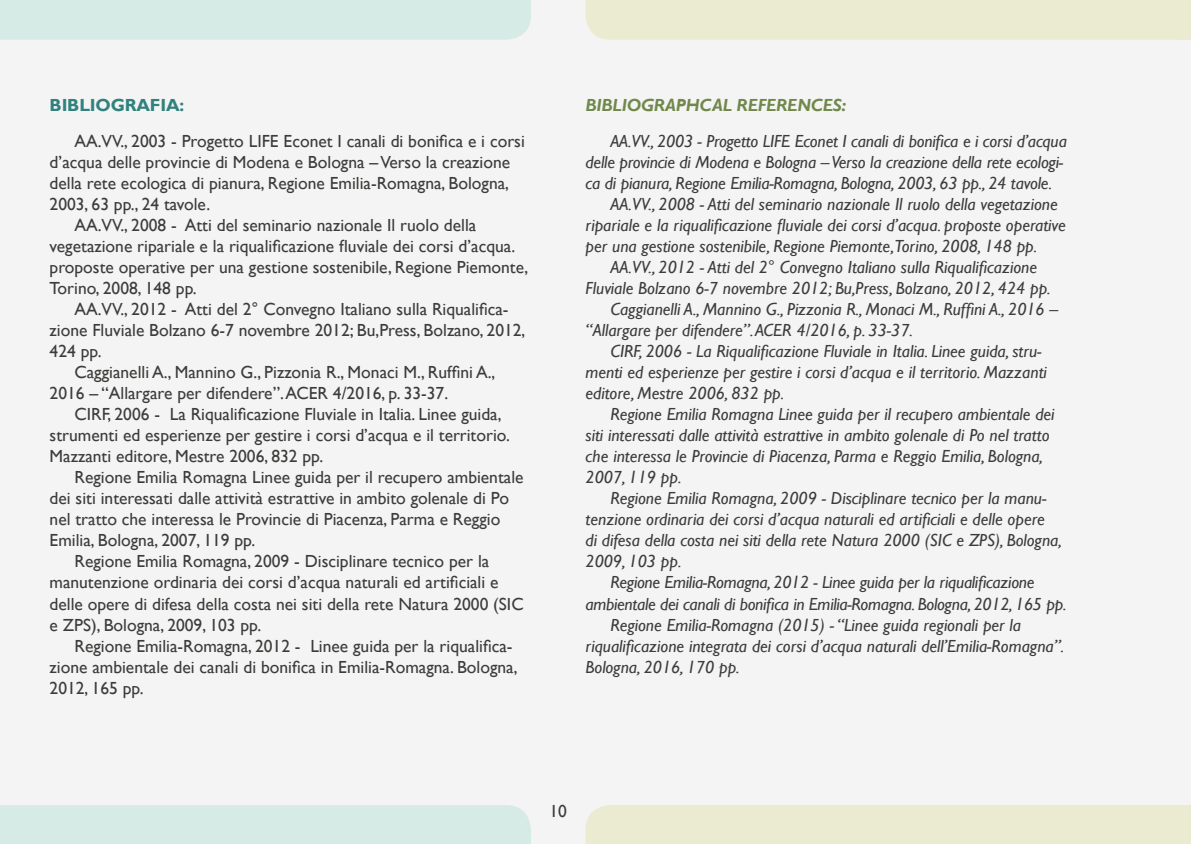
<style>
.page{position:relative;width:1191px;height:844px;background:#fff}
.page>*{position:absolute;margin:0;border:0;box-sizing:border-box;transform-origin:0 0}
.t1{font:italic 17.5px "Gill Sans";color:#3c3c3b}
.t2{font:17.5px "Gill Sans";color:#3c3c3b}
.t3{font:italic 700 17.5px "Gill Sans";letter-spacing:-.01em;color:#71884b}
.t4{font:700 17.5px "Gill Sans";letter-spacing:-.01em;color:#31827e}
</style>
<div class="page">
<div style="left:0;top:0;width:1191px;height:843px;background:#f4f4f4"></div>
<div style="left:585px;top:0;width:606px;height:40px;background:#eaebd0"></div>
<div style="left:0;top:0;width:531px;height:40px;background:#d6ebe6"></div>
<div style="left:0;top:804px;width:531px;height:39px;background:#d6ebe6"></div>
<div style="left:585px;top:804px;width:606px;height:39px;background:#eaebd0"></div>
<p class="t4" style="left:50px;top:95px;width:136px">BIBLIOGRAFIA:</p>
<p class="t2" style="left:74px;top:131px;width:452px">AA.VV., 2003 - Progetto LIFE Econet I canali di bonifica e i corsi</p>
<p class="t2" style="left:50px;top:152px;width:462px">d’acqua delle provincie di Modena e Bologna – Verso la creazione</p>
<p class="t2" style="left:50px;top:173px;width:461px">della rete ecologica di pianura, Regione Emilia-Romagna, Bologna,</p>
<p class="t2" style="left:50px;top:194px;width:162px">2003, 63 pp., 24 tavole.</p>
<p class="t2" style="left:74px;top:215px;width:403px">AA.VV., 2008 - Atti del seminario nazionale Il ruolo della</p>
<p class="t2" style="left:50px;top:236px;width:467px">vegetazione ripariale e la riqualificazione fluviale dei corsi d’acqua.</p>
<p class="t2" style="left:50px;top:257px;width:480px">proposte operative per una gestione sostenibile, Regione Piemonte,</p>
<p class="t2" style="left:50px;top:278px;width:149px">Torino, 2008, 148 pp.</p>
<p class="t2" style="left:74px;top:299px;width:436px">AA.VV., 2012 - Atti del 2° Convegno Italiano sulla Riqualifica-</p>
<p class="t2" style="left:50px;top:320px;width:477px">zione Fluviale Bolzano 6-7 novembre 2012; Bu,Press, Bolzano, 2012,</p>
<p class="t2" style="left:50px;top:341px;width:53px">424 pp.</p>
<p class="t2" style="left:74px;top:362px;width:422px">Caggianelli A., Mannino G., Pizzonia R., Monaci M., Ruffini A.,</p>
<p class="t2" style="left:50px;top:383px;width:400px">2016 – “Allargare per difendere”. ACER 4/2016, p. 33-37.</p>
<p class="t2" style="left:74px;top:404px;width:429px">CIRF, 2006 - La Riqualificazione Fluviale in Italia. Linee guida,</p>
<p class="t2" style="left:50px;top:425px;width:462px">strumenti ed esperienze per gestire i corsi d’acqua e il territorio.</p>
<p class="t2" style="left:50px;top:446px;width:275px">Mazzanti editore, Mestre 2006, 832 pp.</p>
<p class="t2" style="left:74px;top:467px;width:451px">Regione Emilia Romagna Linee guida per il recupero ambientale</p>
<p class="t2" style="left:50px;top:488px;width:461px">dei siti interessati dalle attività estrattive in ambito golenale di Po</p>
<p class="t2" style="left:50px;top:509px;width:452px">nel tratto che interessa le Provincie di Piacenza, Parma e Reggio</p>
<p class="t2" style="left:50px;top:530px;width:207px">Emilia, Bologna, 2007, 119 pp.</p>
<p class="t2" style="left:74px;top:551px;width:416px">Regione Emilia Romagna, 2009 - Disciplinare tecnico per la</p>
<p class="t2" style="left:50px;top:572px;width:450px">manutenzione ordinaria dei corsi d’acqua naturali ed artificiali e</p>
<p class="t2" style="left:50px;top:593px;width:475px">delle opere di difesa della costa nei siti della rete Natura 2000 (SIC</p>
<p class="t2" style="left:50px;top:614px;width:213px">e ZPS), Bologna, 2009, 103 pp.</p>
<p class="t2" style="left:74px;top:635px;width:439px">Regione Emilia-Romagna, 2012 - Linee guida per la riqualifica-</p>
<p class="t2" style="left:50px;top:656px;width:469px">zione ambientale dei canali di bonifica in Emilia-Romagna. Bologna,</p>
<p class="t2" style="left:50px;top:677px;width:95px">2012, 165 pp.</p>
<p class="t3" style="left:585px;top:95px;width:262px">BIBLIOGRAPHCAL REFERENCES:</p>
<p class="t1" style="left:610px;top:131px;width:458px">AA.VV., 2003 - Progetto LIFE Econet I canali di bonifica e i corsi d’acqua</p>
<p class="t1" style="left:585px;top:152px;width:479px">delle provincie di Modena e Bologna – Verso la creazione della rete ecologi-</p>
<p class="t1" style="left:585px;top:173px;width:468px">ca di pianura, Regione Emilia-Romagna, Bologna, 2003, 63 pp., 24 tavole.</p>
<p class="t1" style="left:610px;top:194px;width:449px">AA.VV., 2008 - Atti del seminario nazionale Il ruolo della vegetazione</p>
<p class="t1" style="left:585px;top:215px;width:482px">ripariale e la riqualificazione fluviale dei corsi d’acqua. proposte operative</p>
<p class="t1" style="left:585px;top:236px;width:453px">per una gestione sostenibile, Regione Piemonte,Torino, 2008, 148 pp.</p>
<p class="t1" style="left:610px;top:257px;width:428px">AA.VV., 2012 - Atti del 2° Convegno Italiano sulla Riqualificazione</p>
<p class="t1" style="left:585px;top:278px;width:467px">Fluviale Bolzano 6-7 novembre 2012; Bu,Press, Bolzano, 2012, 424 pp.</p>
<p class="t1" style="left:610px;top:299px;width:449px">Caggianelli A., Mannino G., Pizzonia R., Monaci M., Ruffini A., 2016 –</p>
<p class="t1" style="left:585px;top:320px;width:329px">“Allargare per difendere”. ACER 4/2016, p. 33-37.</p>
<p class="t1" style="left:610px;top:341px;width:433px">CIRF, 2006 - La Riqualificazione Fluviale in Italia. Linee guida, stru-</p>
<p class="t1" style="left:585px;top:362px;width:463px">menti ed esperienze per gestire i corsi d’acqua e il territorio. Mazzanti</p>
<p class="t1" style="left:585px;top:383px;width:200px">editore, Mestre 2006, 832 pp.</p>
<p class="t1" style="left:610px;top:404px;width:446px">Regione Emilia Romagna Linee guida per il recupero ambientale dei</p>
<p class="t1" style="left:585px;top:425px;width:465px">siti interessati dalle attività estrattive in ambito golenale di Po nel tratto</p>
<p class="t1" style="left:585px;top:446px;width:459px">che interessa le Provincie di Piacenza, Parma e Reggio Emilia, Bologna,</p>
<p class="t1" style="left:585px;top:467px;width:97px">2007, 119 pp.</p>
<p class="t1" style="left:610px;top:488px;width:438px">Regione Emilia Romagna, 2009 - Disciplinare tecnico per la manu-</p>
<p class="t1" style="left:585px;top:509px;width:460px">tenzione ordinaria dei corsi d’acqua naturali ed artificiali e delle opere</p>
<p class="t1" style="left:585px;top:530px;width:478px">di difesa della costa nei siti della rete Natura 2000 (SIC e ZPS), Bologna,</p>
<p class="t1" style="left:585px;top:551px;width:97px">2009, 103 pp.</p>
<p class="t1" style="left:610px;top:572px;width:426px">Regione Emilia-Romagna, 2012 - Linee guida per la riqualificazione</p>
<p class="t1" style="left:585px;top:593px;width:482px">ambientale dei canali di bonifica in Emilia-Romagna. Bologna, 2012, 165 pp.</p>
<p class="t1" style="left:610px;top:614px;width:412px">Regione Emilia-Romagna (2015) - “Linee guida regionali per la</p>
<p class="t1" style="left:585px;top:635px;width:480px">riqualificazione integrata dei corsi d’acqua naturali dell’Emilia-Romagna”.</p>
<p class="t1" style="left:585px;top:656px;width:156px">Bologna, 2016, 170 pp.</p>
<p class="t2" style="left:549px;top:801px;width:19px">10</p>
</div>
